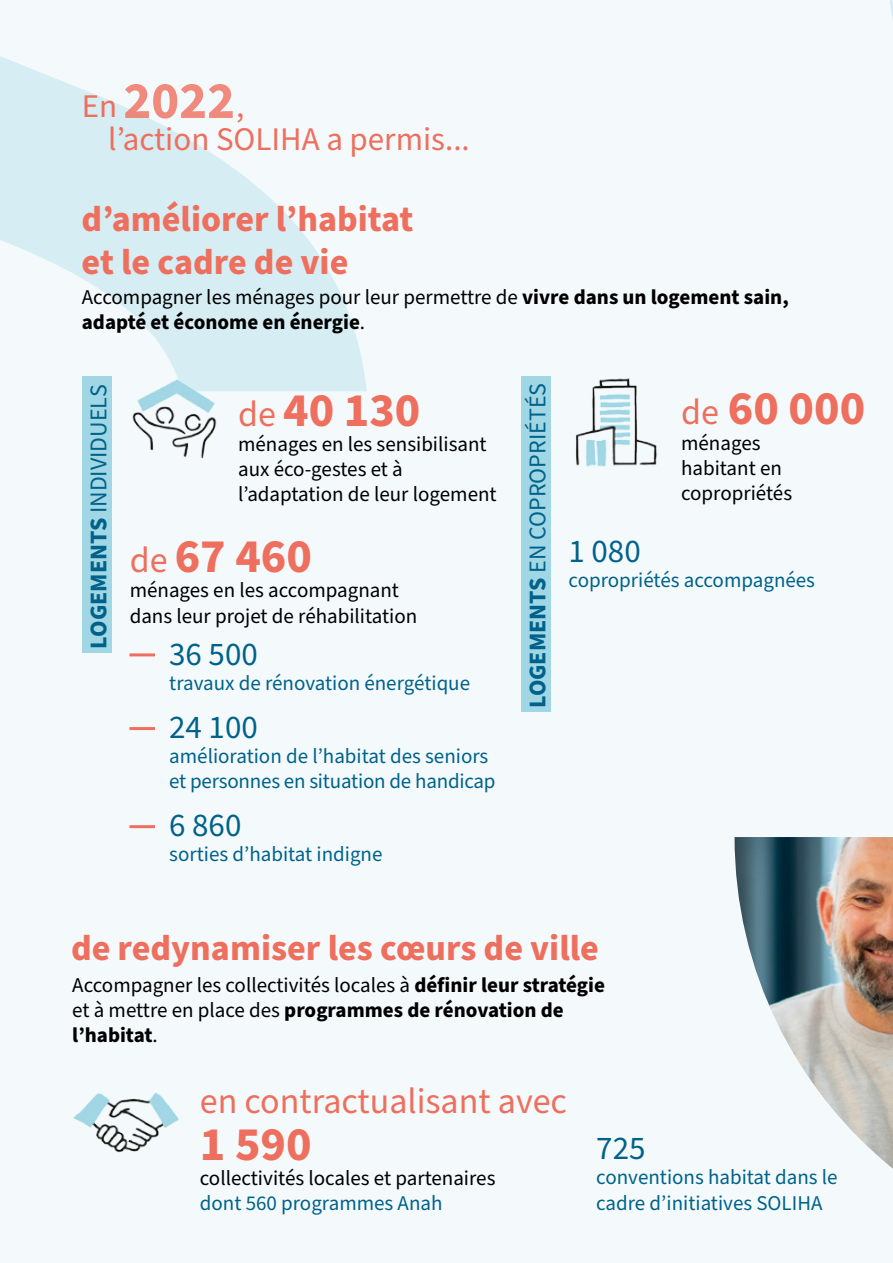
<style>
.page{position:relative;width:893px;height:1263px;background:#f4fafc}
.page>*{position:absolute;margin:0;border:0;box-sizing:border-box;transform-origin:0 0}
.t1{font:700 52.5px "Source Sans Pro";color:#ee6f5e}
.t2{font:700 48px "Source Sans Pro";color:#ee6f5e}
.t3{font:700 36px/43.2px "Source Sans Pro";color:#ee6f5e}
.t4{font:36px "Source Sans Pro";color:#ee6f5e}
.t5{font:33px/33px "Source Sans Pro";color:#ee6f5e}
.t6{font:33px "Source Sans Pro";color:#00628a}
.t7{font:24px "Source Sans Pro";color:#00628a}
.t8{font:21px/25.2px "Source Sans Pro";color:#000}
.t9{font:21px/25.2px "Source Sans Pro";color:#00628a}
.t10{font:700 21px/25.2px "Source Sans Pro";color:#000}
.s1{font-weight:400}
.s2{font-weight:700}
.s3{font-weight:400;font-size:36px}
</style>
<div class="page">
<svg style="left:0;top:56px;width:367px;height:335px;fill:#d5edf3"></svg>
<img style="left:73px;top:1092px;width:106px;height:61px">
<div style="left:82px;top:376px;width:30px;height:277px;background:#a1d7e5"></div>
<div style="left:521px;top:376px;width:30px;height:336px;background:#a1d7e5"></div>
<img style="left:576px;top:378px;width:81px;height:89px">
<img style="left:111px;top:355px;width:127px;height:104px">
<hr style="left:129px;top:727px;width:26px;height:3px;background:#ee6f5e">
<hr style="left:129px;top:653px;width:26px;height:3px;background:#ee6f5e">
<hr style="left:129px;top:825px;width:26px;height:3px;background:#ee6f5e">
<hr style="left:0;top:0;width:893px;height:1px;background:#fff5ae">
<img style="left:735px;top:837px;width:158px;height:332px">
<h1 class="t1" style="left:123px;top:65px;width:113px">2022</h1>
<h3 class="t5" style="left:82px;top:91px;width:37px">En</h3>
<h3 class="t5" style="left:108px;top:91px;width:363px;text-indent:128px">,<br>l’action SOLIHA a permis...</h3>
<h3 class="t3" style="left:82px;top:198px;width:333px">d’améliorer l’habitat et le cadre de vie</h3>
<p class="t10" style="left:82px;top:285px;width:708px"><span class="s1">Accompagner les ménages pour leur permettre de</span> vivre dans un logement sain, adapté et économe en énergie<span class="s1">.</span></p>
<p class="t7" style="left:82px;top:648px;width:265px;rotate:-90deg"><span class="s2">LOGEMENTS</span> INDIVIDUELS</p>
<p class="t7" style="left:521px;top:708px;width:327px;rotate:-90deg"><span class="s2">LOGEMENTS</span> EN COPROPRIÉTÉS</p>
<h2 class="t2" style="left:238px;top:377px;width:184px"><span class="s3">de</span> 40 130</h2>
<p class="t8" style="left:238px;top:432px;width:260px">ménages en les sensibilisant aux éco-gestes et à l’adaptation de leur logement</p>
<h2 class="t2" style="left:130px;top:524px;width:184px"><span class="s3">de</span> 67 460</h2>
<p class="t8" style="left:130px;top:578px;width:289px">ménages en les accompagnant dans leur projet de réhabilitation</p>
<h3 class="t6" style="left:169px;top:632px;width:90px">36 500</h3>
<p class="t9" style="left:169px;top:671px;width:302px">travaux de rénovation énergétique</p>
<h3 class="t6" style="left:169px;top:705px;width:90px">24 100</h3>
<p class="t9" style="left:169px;top:744px;width:328px">amélioration de l’habitat des seniors et personnes en situation de handicap</p>
<h3 class="t6" style="left:169px;top:803px;width:74px">6 860</h3>
<p class="t9" style="left:169px;top:842px;width:215px">sorties d’habitat indigne</p>
<h2 class="t2" style="left:681px;top:376px;width:186px"><span class="s3">de</span> 60 000</h2>
<p class="t8" style="left:681px;top:431px;width:113px">ménages habitant en copropriétés</p>
<h3 class="t6" style="left:568px;top:529px;width:74px">1 080</h3>
<p class="t9" style="left:568px;top:568px;width:248px">copropriétés accompagnées</p>
<h3 class="t3" style="left:71px;top:927px;width:529px">de redynamiser les cœurs de ville</h3>
<p class="t8" style="left:72px;top:973px;width:534px">Accompagner les collectivités locales à <span class="s2">définir leur stratégie </span>et à mettre en place des <span class="s2">programmes de rénovation de l’habitat</span>.</p>
<h3 class="t4" style="left:200px;top:1077px;width:369px">en contractualisant avec</h3>
<h2 class="t2" style="left:200px;top:1111px;width:113px">1 590</h2>
<p class="t8" style="left:200px;top:1166px;width:297px">collectivités locales et partenaires</p>
<p class="t9" style="left:200px;top:1191px;width:244px">dont 560 programmes Anah</p>
<h3 class="t6" style="left:596px;top:1126px;width:51px">725</h3>
<p class="t9" style="left:596px;top:1165px;width:243px">conventions habitat dans le cadre d’initiatives SOLIHA</p>
</div>
